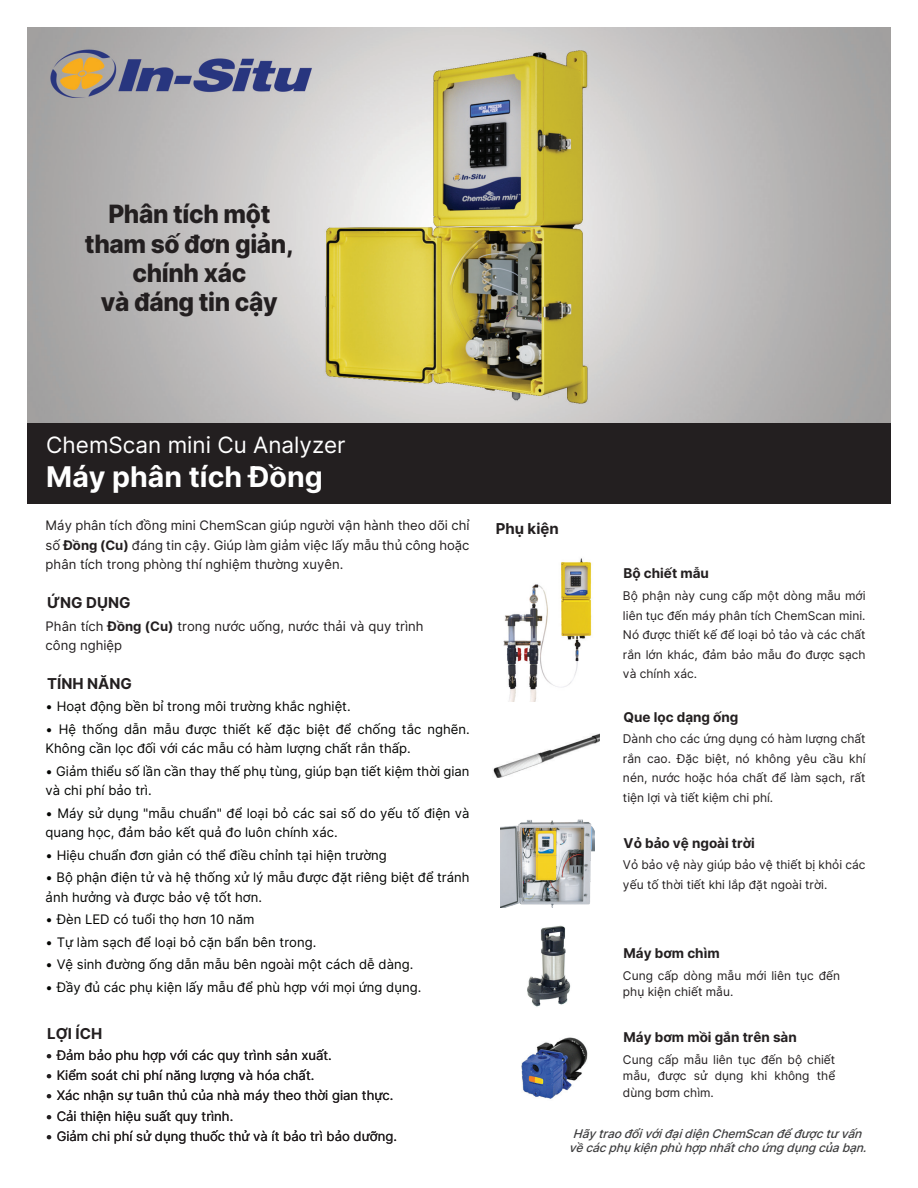
<style>
.page{position:relative;width:918px;height:1188px;background:#fff}
.page>*{position:absolute;margin:0;border:0;box-sizing:border-box;transform-origin:0 0}
.t1{font:700 28.5px "Inter";color:#fff}
.t2{font:800 25.2px/29.4px "Inter";letter-spacing:-.015em;color:#231f20;text-align:center}
.t3{font:22.5px "Inter";color:#fff}
.t4{font:700 15px "Inter";color:#231f20}
.t5{font:700 13.5px "Inter";color:#231f20}
.t6{font:13.05px/19.5px "Inter";color:#040503}
.t7{font:13.05px/19.5px "Inter";color:#231f20;text-align:justify}
.t8{font:12px/19.5px "Inter";color:#231f20;text-align:justify}
.t9{font:italic 500 12px/14.4px "Inter";color:#3e3e3f;text-align:center}
.s1{font-weight:700}
</style>
<div class="page">
<img style="left:27px;top:27px;width:864px;height:396px">
<div style="left:27px;top:423px;width:864px;height:81px;background:#231f20"></div>
<img style="left:527px;top:925px;width:44px;height:82px">
<img style="left:493px;top:734px;width:107px;height:44px">
<img style="left:503px;top:558px;width:89px;height:143px">
<img style="left:500px;top:819px;width:95px;height:88px">
<img style="left:522px;top:1037px;width:65px;height:62px">
<h2 class="t2" style="left:85px;top:199px;width:210px">Phân tích một tham số đơn giản, chính xác<br>và đáng tin cậy</h2>
<h3 class="t3" style="left:46px;top:429px;width:301px">ChemScan mini Cu Analyzer</h3>
<h1 class="t1" style="left:46px;top:456px;width:278px">Máy phân tích Đồng</h1>
<p class="t7" style="left:46px;top:515px;width:425px">Máy phân tích đồng mini ChemScan giúp người vận hành theo dõi chỉ số <span class="s1">Đồng (Cu)</span> đáng tin cậy. Giúp làm giảm việc lấy mẫu thủ công hoặc phân tích trong phòng thí nghiệm thường xuyên.</p>
<p class="t4" style="left:47px;top:592px;width:85px">ỨNG DỤNG</p>
<p class="t7" style="left:46px;top:616px;width:379px">Phân tích <span class="s1">Đồng (Cu)</span> trong nước uống, nước thải và quy trình công nghiệp</p>
<p class="t4" style="left:47px;top:673px;width:86px">TÍNH NĂNG</p>
<p class="t6" style="left:46px;top:697px;width:307px">• Hoạt động bền bỉ trong môi trường khắc nghiệt.</p>
<p class="t6" style="left:46px;top:719px;width:425px">• Hệ thống dẫn mẫu được thiết kế đặc biệt để chống tắc nghẽn.<br>Không cần lọc đối với các mẫu có hàm lượng chất rắn thấp.</p>
<p class="t6" style="left:46px;top:761px;width:425px">• Giảm thiểu số lần cần thay thế phụ tùng, giúp bạn tiết kiệm thời gian và chi phí bảo trì.</p>
<p class="t6" style="left:46px;top:803px;width:426px">• Máy sử dụng "mẫu chuẩn" để loại bỏ các sai số do yếu tố điện và quang học, đảm bảo kết quả đo luôn chính xác.</p>
<p class="t6" style="left:46px;top:845px;width:343px">• Hiệu chuẩn đơn giản có thể điều chỉnh tại hiện trường</p>
<p class="t6" style="left:46px;top:868px;width:425px">• Bộ phận điện tử và hệ thống xử lý mẫu được đặt riêng biệt để tránh ảnh hưởng và được bảo vệ tốt hơn.</p>
<p class="t6" style="left:46px;top:910px;width:210px">• Đèn LED có tuổi thọ hơn 10 năm</p>
<p class="t6" style="left:46px;top:932px;width:272px">• Tự làm sạch để loại bỏ cặn bẩn bên trong.</p>
<p class="t6" style="left:46px;top:955px;width:369px">• Vệ sinh đường ống dẫn mẫu bên ngoài một cách dễ dàng.</p>
<p class="t6" style="left:46px;top:977px;width:377px">• Đầy đủ các phụ kiện lấy mẫu để phù hợp với mọi ứng dụng.</p>
<p class="t4" style="left:47px;top:1023px;width:57px">LỢI ÍCH</p>
<p class="t7" style="left:46px;top:1045px;width:288px">• Đảm bảo phu hợp với các quy trình sản xuất.</p>
<p class="t7" style="left:46px;top:1065px;width:270px">• Kiểm soát chi phí năng lượng và hóa chất.</p>
<p class="t7" style="left:46px;top:1086px;width:349px">• Xác nhận sự tuân thủ của nhà máy theo thời gian thực.</p>
<p class="t7" style="left:46px;top:1106px;width:189px">• Cải thiện hiệu suất quy trình.</p>
<p class="t7" style="left:46px;top:1126px;width:353px">• Giảm chi phí sử dụng thuốc thử và ít bảo trì bảo dưỡng.</p>
<p class="t4" style="left:496px;top:517px;width:64px">Phụ kiện</p>
<p class="t5" style="left:624px;top:563px;width:87px">Bộ chiết mẫu</p>
<p class="t8" style="left:623px;top:586px;width:244px">Bộ phận này cung cấp một dòng mẫu mới liên tục đến máy phân tích ChemScan mini.<br>Nó được thiết kế để loại bỏ tảo và các chất rắn lớn khác, đảm bảo mẫu đo được sạch và chính xác.</p>
<p class="t5" style="left:624px;top:707px;width:116px">Que lọc dạng ống</p>
<p class="t8" style="left:623px;top:729px;width:244px">Dành cho các ứng dụng có hàm lượng chất rắn cao. Đặc biệt, nó không yêu cầu khí nén, nước hoặc hóa chất để làm sạch, rất tiện lợi và tiết kiệm chi phí.</p>
<p class="t5" style="left:624px;top:833px;width:133px">Vỏ bảo vệ ngoài trời</p>
<p class="t8" style="left:623px;top:855px;width:244px">Vỏ bảo vệ này giúp bảo vệ thiết bị khỏi các yếu tố thời tiết khi lắp đặt ngoài trời.</p>
<p class="t5" style="left:624px;top:944px;width:98px">Máy bơm chìm</p>
<p class="t8" style="left:623px;top:967px;width:219px;line-height:16.5px">Cung cấp dòng mẫu mới liên tục đến phụ kiện chiết mẫu.</p>
<p class="t5" style="left:624px;top:1028px;width:175px">Máy bơm mồi gắn trên sàn</p>
<p class="t8" style="left:623px;top:1051px;width:214px;line-height:16.5px">Cung cấp mẫu liên tục đến bộ chiết mẫu, được sử dụng khi không thể dùng bơm chìm.</p>
<p class="t9" style="left:569px;top:1126px;width:304px">HãytraođổivớiđạidiệnChemScanđểđượctưvấn vềcácphụkiệnphùhợpnhấtchoứngdụngcủabạn.</p>
</div>
